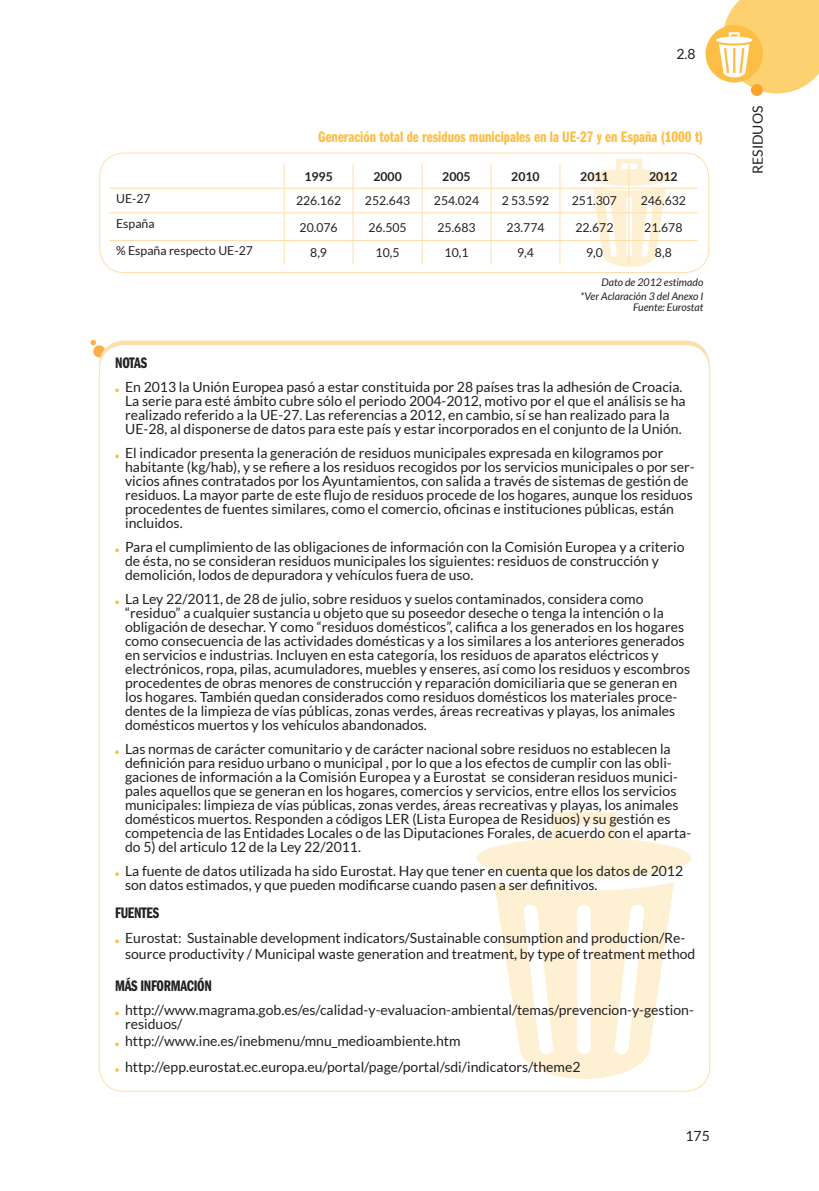
<style>
.page{position:relative;width:819px;height:1191px;background:#fff}
.page>*{position:absolute;margin:0;border:0;box-sizing:border-box;transform-origin:0 0}
.Titulo_table{font:15.75px "ITC Franklin Gothic Std Dm Cp";color:#fdbe45}
.Titulo_mensaje_Notas{font:15.75px "ITC Franklin Gothic Std Dm Cp";letter-spacing:-.02em;color:#231f20}
.Mensajes_Clave{font:15.75px "ITC Franklin Gothic Std Dm Cp";letter-spacing:-.02em;color:#231f20}
.Mensajes_Clave-2{font:14px/14px "Lato";color:#231f20}
.Interior_Tabla{font:12.25px "Lato";color:#231f20}
.Interior_Tabla-2{font:700 12.25px "Lato";color:#231f20}
.Fuente{font:italic 10.5px "Lato";color:#231f20}
</style>
<div class="page">
<div style="left:93px;top:345px;width:12px;height:12px;background:#fbaf4b;border-radius:50%"></div>
<svg style="left:91px;top:340px;width:5px;height:5px"></svg>
<div style="left:99px;top:340px;width:610px;height:61px;background:#fedfab;border-radius:25px"></div>
<div style="left:99px;top:344px;width:610px;height:747px;background:#fff;border-radius:25px"></div>
<svg style="left:476px;top:812px;width:215px;height:267px"></svg>
<svg style="left:115px;top:388px;width:4px;height:4px"></svg>
<svg style="left:115px;top:454px;width:4px;height:4px"></svg>
<svg style="left:115px;top:548px;width:4px;height:4px"></svg>
<svg style="left:115px;top:600px;width:4px;height:4px"></svg>
<svg style="left:115px;top:750px;width:4px;height:4px"></svg>
<svg style="left:115px;top:872px;width:4px;height:4px"></svg>
<svg style="left:115px;top:939px;width:4px;height:4px"></svg>
<svg style="left:115px;top:1011px;width:4px;height:4px"></svg>
<svg style="left:115px;top:1042px;width:4px;height:4px"></svg>
<svg style="left:115px;top:1068px;width:4px;height:3px"></svg>
<svg style="left:750px;top:84px;width:12px;height:12px"></svg>
<div style="left:705px;top:25px;width:57px;height:57px;background:#fdbe45;border-radius:50%"></div>
<svg style="left:716px;top:0;width:103px;height:93px"></svg>
<div style="left:99px;top:153px;width:610px;height:120px;border:1px solid #fedfab;border-radius:24px"></div>
<hr style="left:109px;top:188px;width:175px;height:1px;background:#fedfab">
<hr style="left:284px;top:188px;width:69px;height:1px;background:#fedfab">
<hr style="left:353px;top:188px;width:69px;height:1px;background:#fedfab">
<hr style="left:422px;top:188px;width:69px;height:1px;background:#fedfab">
<hr style="left:491px;top:188px;width:69px;height:1px;background:#fedfab">
<hr style="left:560px;top:188px;width:69px;height:1px;background:#fedfab">
<hr style="left:629px;top:188px;width:68px;height:1px;background:#fedfab">
<hr style="left:109px;top:212px;width:175px;height:1px;background:#fedfab">
<hr style="left:284px;top:212px;width:69px;height:1px;background:#fedfab">
<hr style="left:353px;top:212px;width:69px;height:1px;background:#fedfab">
<hr style="left:422px;top:212px;width:69px;height:1px;background:#fedfab">
<hr style="left:491px;top:212px;width:69px;height:1px;background:#fedfab">
<hr style="left:560px;top:212px;width:69px;height:1px;background:#fedfab">
<hr style="left:629px;top:212px;width:68px;height:1px;background:#fedfab">
<hr style="left:109px;top:240px;width:175px;height:1px;background:#fedfab">
<hr style="left:284px;top:240px;width:69px;height:1px;background:#fedfab">
<svg style="left:284px;top:164px;width:1px;height:100px"></svg>
<hr style="left:353px;top:240px;width:69px;height:1px;background:#fedfab">
<svg style="left:353px;top:164px;width:1px;height:100px"></svg>
<hr style="left:422px;top:240px;width:69px;height:1px;background:#fedfab">
<svg style="left:422px;top:164px;width:1px;height:100px"></svg>
<hr style="left:491px;top:240px;width:69px;height:1px;background:#fedfab">
<svg style="left:490px;top:164px;width:1px;height:100px"></svg>
<hr style="left:560px;top:240px;width:69px;height:1px;background:#fedfab">
<svg style="left:559px;top:164px;width:1px;height:100px"></svg>
<hr style="left:629px;top:240px;width:68px;height:1px;background:#fedfab">
<svg style="left:585px;top:159px;width:88px;height:108px"></svg>
<p class="Mensajes_Clave-2" style="left:676px;top:47px;width:21px">2.8</p>
<p class="Titulo_table" style="left:318px;top:128px;width:386px">Generación total de residuos municipales en la UE-27 y en España (1000 t)</p>
<p class="Interior_Tabla-2" style="left:304px;top:170px;width:30px">1995</p>
<p class="Interior_Tabla-2" style="left:373px;top:170px;width:30px">2000</p>
<p class="Interior_Tabla-2" style="left:442px;top:170px;width:30px">2005</p>
<p class="Interior_Tabla-2" style="left:511px;top:170px;width:30px">2010</p>
<p class="Interior_Tabla-2" style="left:580px;top:170px;width:30px">2011</p>
<p class="Interior_Tabla-2" style="left:649px;top:170px;width:30px">2012</p>
<p class="Interior_Tabla" style="left:116px;top:192px;width:36px">UE-27</p>
<p class="Interior_Tabla" style="left:296px;top:194px;width:47px">226.162</p>
<p class="Interior_Tabla" style="left:365px;top:194px;width:47px">252.643</p>
<p class="Interior_Tabla" style="left:434px;top:194px;width:47px">254.024</p>
<p class="Interior_Tabla" style="left:501px;top:194px;width:49px">2 53.592</p>
<p class="Interior_Tabla" style="left:571px;top:194px;width:47px">251.307</p>
<p class="Interior_Tabla" style="left:640px;top:194px;width:47px">246.632</p>
<p class="Interior_Tabla" style="left:116px;top:216px;width:40px">España</p>
<p class="Interior_Tabla" style="left:299px;top:220px;width:40px">20.076</p>
<p class="Interior_Tabla" style="left:368px;top:220px;width:40px">26.505</p>
<p class="Interior_Tabla" style="left:437px;top:220px;width:40px">25.683</p>
<p class="Interior_Tabla" style="left:506px;top:220px;width:40px">23.774</p>
<p class="Interior_Tabla" style="left:575px;top:220px;width:40px">22.672</p>
<p class="Interior_Tabla" style="left:644px;top:220px;width:40px">21.678</p>
<p class="Interior_Tabla" style="left:116px;top:244px;width:138px">% España respecto UE-27</p>
<p class="Interior_Tabla" style="left:310px;top:246px;width:18px">8,9</p>
<p class="Interior_Tabla" style="left:375px;top:246px;width:25px">10,5</p>
<p class="Interior_Tabla" style="left:444px;top:246px;width:25px">10,1</p>
<p class="Interior_Tabla" style="left:517px;top:246px;width:18px">9,4</p>
<p class="Interior_Tabla" style="left:586px;top:246px;width:18px">9,0</p>
<p class="Interior_Tabla" style="left:655px;top:246px;width:18px">8,8</p>
<p class="Fuente" style="left:601px;top:276px;width:103px">Dato de 2012 estimado</p>
<p class="Fuente" style="left:580px;top:290px;width:124px">*Ver Aclaración 3 del Anexo I</p>
<p class="Fuente" style="left:633px;top:301px;width:72px">Fuente: Eurostat</p>
<p class="Titulo_mensaje_Notas" style="left:115px;top:354px;width:33px">NOTAS</p>
<p class="Mensajes_Clave-2" style="left:125px;top:380px;width:562px">En 2013 la Unión Europea pasó a estar constituida por 28 países tras la adhesión de Croacia.<br>La serie para esté ámbito cubre sólo el periodo 2004-2012, motivo por el que el análisis se ha realizado referido a la UE-27. Las referencias a 2012, en cambio, sí se han realizado para la UE-28, al disponerse de datos para este país y estar incorporados en el conjunto de la Unión.</p>
<p class="Mensajes_Clave-2" style="left:125px;top:446px;width:571px">El indicador presenta la generación de residuos municipales expresada en kilogramos por habitante (kg/hab), y se refiere a los residuos recogidos por los servicios municipales o por ser&shy;vicios afines contratados por los Ayuntamientos, con salida a través de sistemas de gestión de residuos. La mayor parte de este flujo de residuos procede de los hogares, aunque los residuos procedentes de fuentes similares, como el comercio, oficinas e instituciones públicas, están incluidos.</p>
<p class="Mensajes_Clave-2" style="left:125px;top:540px;width:561px">Para el cumplimiento de las obligaciones de información con la Comisión Europea y a criterio de ésta, no se consideran residuos municipales los siguientes: residuos de construcción y demolición, lodos de depuradora y vehículos fuera de uso.</p>
<p class="Mensajes_Clave-2" style="left:125px;top:592px;width:566px">La Ley 22/2011, de 28 de julio, sobre residuos y suelos contaminados, considera como “residuo” a cualquier sustancia u objeto que su poseedor deseche o tenga la intención o la obligación de desechar. Y como “residuos domésticos”, califica a los generados en los hogares como consecuencia de las actividades domésticas y a los similares a los anteriores generados en servicios e industrias. Incluyen en esta categoría, los residuos de aparatos eléctricos y electrónicos, ropa, pilas, acumuladores, muebles y enseres, así como los residuos y escombros procedentes de obras menores de construcción y reparación domiciliaria que se generan en los hogares. También quedan considerados como residuos domésticos los materiales proce&shy;dentes de la limpieza de vías públicas, zonas verdes, áreas recreativas y playas, los animales domésticos muertos y los vehículos abandonados.</p>
<p class="Mensajes_Clave-2" style="left:125px;top:742px;width:567px">Las normas de carácter comunitario y de carácter nacional sobre residuos no establecen la definición para residuo urbano o municipal , por lo que a los efectos de cumplir con las obli&shy;gaciones de información a la Comisión Europea y a Eurostat se consideran residuos munici&shy;pales aquellos que se generan en los hogares, comercios y servicios, entre ellos los servicios municipales: limpieza de vías públicas, zonas verdes, áreas recreativas y playas, los animales domésticos muertos. Responden a códigos LER (Lista Europea de Residuos) y su gestión es competencia de las Entidades Locales o de las Diputaciones Forales, de acuerdo con el aparta&shy;do 5) del articulo 12 de la Ley 22/2011.</p>
<p class="Mensajes_Clave-2" style="left:125px;top:864px;width:559px">La fuente de datos utilizada ha sido Eurostat. Hay que tener en cuenta que los datos de 2012 son datos estimados, y que pueden modificarse cuando pasen a ser definitivos.</p>
<p class="Mensajes_Clave" style="left:115px;top:903px;width:46px">FUENTES</p>
<p class="Mensajes_Clave-2" style="left:125px;top:930px;width:571px;line-height:15.8px">Eurostat: Sustainable development indicators/Sustainable consumption and production/Re&shy;source productivity / Municipal waste generation and treatment, by type of treatment method</p>
<p class="Titulo_mensaje_Notas" style="left:115px;top:977px;width:98px">MÁS INFORMACIÓN</p>
<p class="Mensajes_Clave-2" style="left:125px;top:1003px;width:570px">http://www.magrama.gob.es/es/calidad-y-evaluacion-ambiental/temas/prevencion-y-gestion&shy;residuos/</p>
<p class="Mensajes_Clave-2" style="left:125px;top:1034px;width:337px">http://www.ine.es/inebmenu/mnu_medioambiente.htm</p>
<p class="Mensajes_Clave-2" style="left:125px;top:1059px;width:457px">http://epp.eurostat.ec.europa.eu/portal/page/portal/sdi/indicators/theme2</p>
<p class="Mensajes_Clave-2" style="left:685px;top:1128px;width:26px">175</p>
<p class="Mensajes_Clave-2" style="left:750px;top:174px;width:70px;rotate:-90deg">RESIDUOS</p>
</div>
